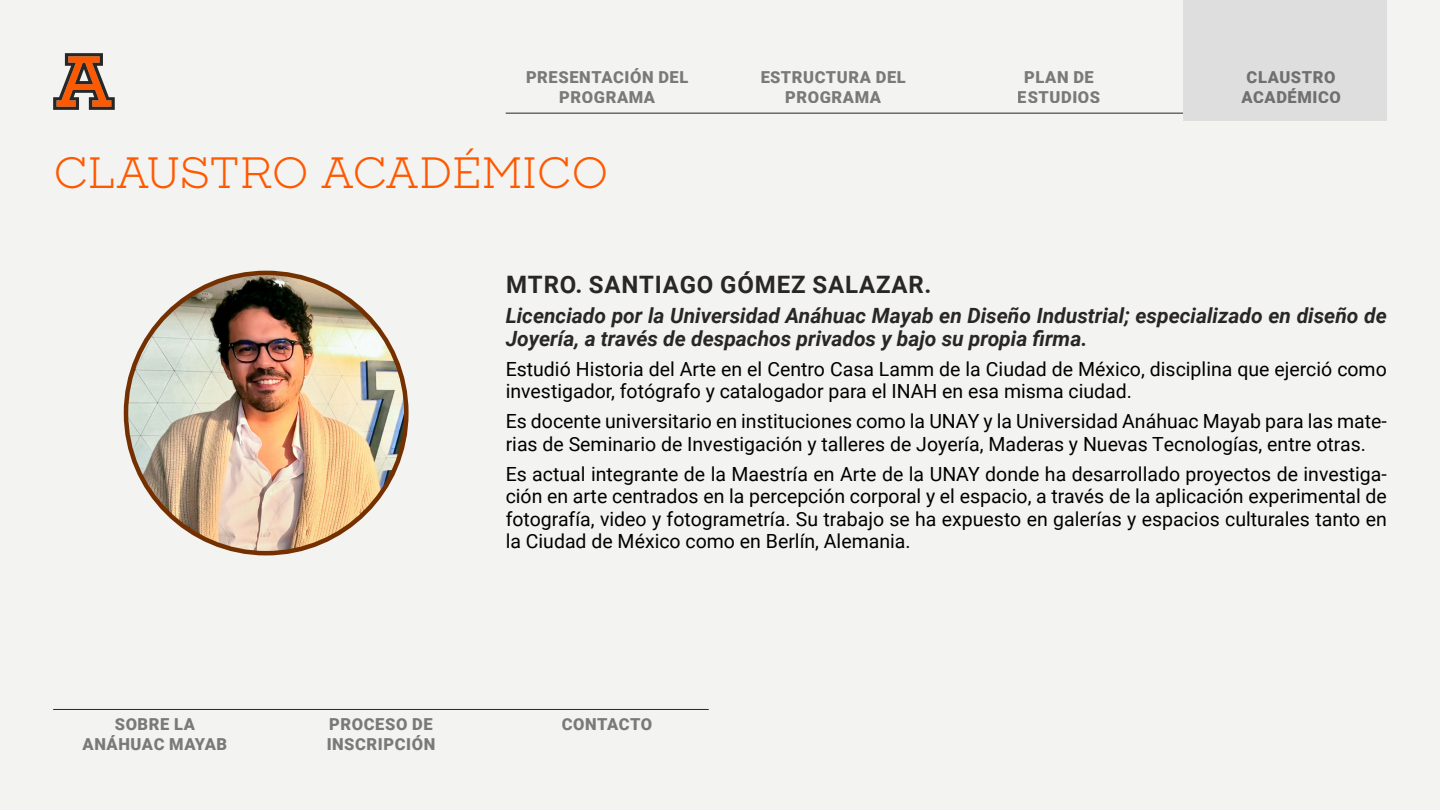
<style>
.page{position:relative;width:1440px;height:810px;background:#f3f3f1}
.page>*{position:absolute;margin:0;border:0;box-sizing:border-box;transform-origin:0 0}
.t1{font:42px "Sharp Slab";letter-spacing:-.015em;color:#ff5900}
.t2{font:700 24px "Roboto";letter-spacing:.035em;color:#292626}
.t3{font:italic 700 21px/22.5px "Roboto";color:#292626}
.t4{font:19.5px/22.5px "Roboto";color:#000}
.t5{font:900 16.5px/19.8px "Roboto";letter-spacing:.035em;color:#000;text-align:center}
</style>
<div class="page">
<hr style="left:506px;top:113px;width:881px;height:1px;background:#292626">
<hr style="left:53px;top:709px;width:656px;height:1px;background:#292626">
<div style="left:1183px;top:0;width:204px;height:121px;background:#dfdede"></div>
<img style="left:126px;top:273px;width:280px;height:280px;border-radius:140px">
<svg style="left:53px;top:53px;width:62px;height:57px"></svg>
<p class="t5" style="left:526px;top:66px;width:164px">PRESENTACIÓN DEL<br>PROGRAMA</p>
<h1 class="t1" style="left:53px;top:144px;width:557px">CLAUSTRO ACADÉMICO</h1>
<p class="t5" style="left:760px;top:66px;width:147px">ESTRUCTURA DEL<br>PROGRAMA</p>
<p class="t5" style="left:1018px;top:66px;width:84px">PLAN DE<br>ESTUDIOS</p>
<p class="t5" style="left:1241px;top:66px;width:101px">CLAUSTRO<br>ACADÉMICO</p>
<p class="t5" style="left:83px;top:714px;width:146px">SOBRE LA<br>ANÁHUAC MAYAB</p>
<p class="t5" style="left:327px;top:714px;width:110px;text-align:left">PROCESO DE<br>INSCRIPCIÓN</p>
<p class="t2" style="left:506px;top:268px;width:427px">MTRO. SANTIAGO GÓMEZ SALAZAR.</p>
<p class="t3" style="left:506px;top:304px;width:883px">Licenciado por la Universidad Anáhuac Mayab en Diseño Industrial; especializado en diseño de<br>Joyería, a través de despachos privados y bajo su propia firma.</p>
<p class="t4" style="left:506px;top:357px;width:883px">Estudió Historia del Arte en el Centro Casa Lamm de la Ciudad de México, disciplina que ejerció como investigador, fotógrafo y catalogador para el INAH en esa misma ciudad.</p>
<p class="t4" style="left:506px;top:409px;width:883px">Es docente universitario en instituciones como la UNAY y la Universidad Anáhuac Mayab para las mate&shy;rias de Seminario de Investigación y talleres de Joyería, Maderas y Nuevas Tecnologías, entre otras.</p>
<p class="t4" style="left:506px;top:462px;width:883px;text-align:justify">Es actual integrante de la Maestría en Arte de la UNAY donde ha desarrollado proyectos de investiga&shy;ción en arte centrados en la percepción corporal y el espacio, a través de la aplicación experimental de fotografía, video y fotogrametría. Su trabajo se ha expuesto en galerías y espacios culturales tanto en la Ciudad de México como en Berlín, Alemania.</p>
<p class="t5" style="left:562px;top:714px;width:92px">CONTACTO</p>
</div>
